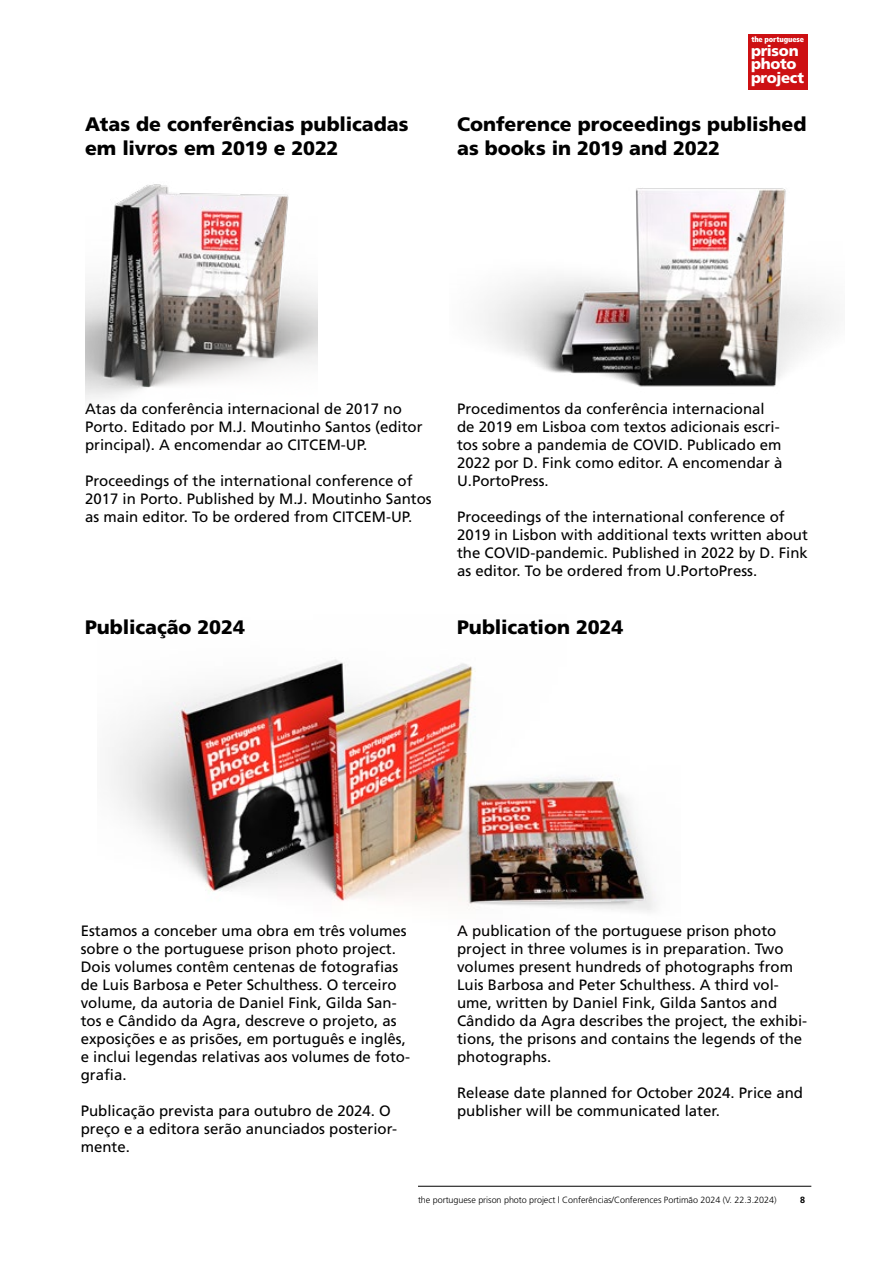
<style>
.page{position:relative;width:893px;height:1263px;background:#fff}
.page>*{position:absolute;margin:0;border:0;box-sizing:border-box;transform-origin:0 0}
.t1{font:900 19.5px/24px "Frutiger";color:#000}
.t2{font:15px/18px "Frutiger";color:#000}
.t3{font:900 15px/13.8px "Frutiger";letter-spacing:-.02em;color:#fff}
.t4{font:300 9px "Frutiger";letter-spacing:-.005em;color:#000}
.t5{font:700 9px "Frutiger";color:#000}
.t6{font:900 condensed 7.65px "Frutiger";letter-spacing:-.015em;color:#fff}
</style>
<div class="page">
<hr style="left:418px;top:1186px;width:393px;height:1px;background:#000">
<div style="left:748px;top:34px;width:60px;height:56px;background:#cd1013"></div>
<img style="left:111px;top:659px;width:545px;height:253px">
<img style="left:85px;top:184px;width:232px;height:216px">
<img style="left:484px;top:188px;width:350px;height:199px">
<p class="t6" style="left:751px;top:35px;width:54px">the portuguese</p>
<p class="t3" style="left:751px;top:43px;width:55px">prison photo project</p>
<h1 class="t1" style="left:85px;top:111px;width:325px">Atas de conferências publicadas em livros em 2019 e 2022</h1>
<h1 class="t1" style="left:457px;top:111px;width:351px">Conference proceedings published as books in 2019 and 2022</h1>
<p class="t2" style="left:85px;top:400px;width:339px">Atas da conferência internacional de 2017 no<br>Porto. Editado por M.J. Moutinho Santos (editor principal). A encomendar ao CITCEM-UP.</p>
<p class="t2" style="left:85px;top:472px;width:348px">Proceedings of the international conference of<br>2017 in Porto. Published by M.J. Moutinho Santos as main editor. To be ordered from CITCEM-UP.</p>
<p class="t2" style="left:457px;top:400px;width:327px">Procedimentos da conferência internacional de 2019 em Lisboa com textos adicionais escri&shy;tos sobre a pandemia de COVID. Publicado em 2022 por D. Fink como editor. A encomendar à U.PortoPress.</p>
<p class="t2" style="left:457px;top:508px;width:352px">Proceedings of the international conference of 2019 in Lisbon with additional texts written about the COVID-pandemic. Published in 2022 by D. Fink as editor. To be ordered from U.PortoPress.</p>
<h1 class="t1" style="left:85px;top:615px;width:161px">Publicação 2024</h1>
<h1 class="t1" style="left:457px;top:615px;width:168px">Publication 2024</h1>
<p class="t2" style="left:81px;top:922px;width:331px">Estamos a conceber uma obra em três volumes sobre o the portuguese prison photo project.<br>Dois volumes contêm centenas de fotografias de Luis Barbosa e Peter Schulthess. O terceiro volume, da autoria de Daniel Fink, Gilda San&shy;tos e Cândido da Agra, descreve o projeto, as exposições e as prisões, em português e inglês, e inclui legendas relativas aos volumes de foto&shy;grafia.</p>
<p class="t2" style="left:81px;top:1102px;width:318px">Publicação prevista para outubro de 2024. O preço e a editora serão anunciados posterior&shy;mente.</p>
<p class="t2" style="left:457px;top:922px;width:352px">A publication of the portuguese prison photo project in three volumes is in preparation. Two volumes present hundreds of photographs from Luis Barbosa and Peter Schulthess. A third vol&shy;ume, written by Daniel Fink, Gilda Santos and Cândido da Agra describes the project, the exhibi&shy;tions, the prisons and contains the legends of the photographs.</p>
<p class="t2" style="left:457px;top:1084px;width:347px">Release date planned for October 2024. Price and publisher will be communicated later.</p>
<p class="t4" style="left:418px;top:1195px;width:360px">the portuguese prison photo project | Conferências/Conferences Portimão 2024 (V. 22.3.2024)</p>
<p class="t5" style="left:800px;top:1195px;width:7px">8</p>
</div>
